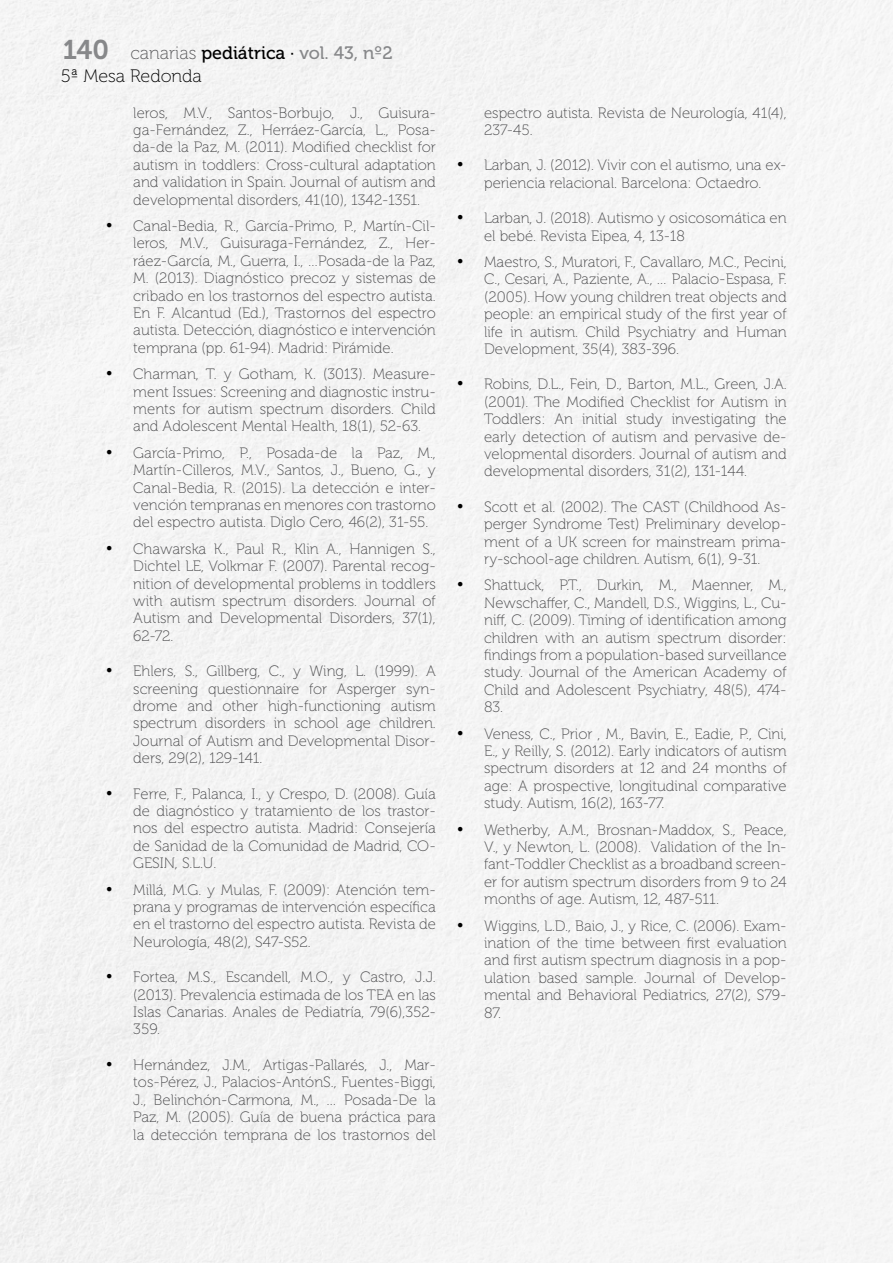
<style>
.page{position:relative;width:893px;height:1263px;background:#fff}
.page>*{position:absolute;margin:0;border:0;box-sizing:border-box;transform-origin:0 0}
.t1{font:18px "Museo 500";color:#000}
.t2{font:18px "Museo 100";color:#000}
.t3{font:15px/17.4px "Museo 100";color:#4b4b4d;text-align:justify}
.s1{font-family:"Museo 700";font-size:27px;color:#87888a}
.s2{font-family:"Museo 100";color:#58585a}
.s3{color:#87888a}
.s4{font-family:"Times New Roman";font-size:18px;color:#000}
</style>
<div class="page">
<p class="t1" style="left:63px;top:42px;width:332px"><span class="s1">140</span> <span class="s2">canarias</span> pediátrica · <span class="s3">vol. 43, nº2</span></p>
<p class="t2" style="left:61px;top:66px;width:142px">5ª Mesa Redonda</p>
<p class="t3" style="left:133px;top:104px;width:304px">leros, M.V., Santos-Borbujo, J., Guisura&shy;ga-Fernández, Z., Herráez-García, L., Posa&shy;da-de la Paz, M. (2011). Modified checklist for autism in toddlers: Cross-cultural adaptation and validation in Spain. Journal of autism and developmental disorders, 41(10), 1342-1351.</p>
<p class="t3" style="left:133px;top:217px;width:304px;text-indent:-27px"><span class="s4">•</span> Canal-Bedia, R., García-Primo, P., Martín-Cil&shy;leros, M.V., Guisuraga-Fernández, Z., Her&shy;ráez-García, M., Guerra, I., …Posada-de la Paz, M. (2013). Diagnóstico precoz y sistemas de cribado en los trastornos del espectro autista.<br>En F. Alcantud (Ed.), Trastornos del espectro autista. Detección, diagnóstico e intervención temprana (pp. 61-94). Madrid: Pirámide.</p>
<p class="t3" style="left:133px;top:366px;width:304px;text-indent:-27px"><span class="s4">•</span> Charman, T. y Gotham, K. (3013). Measure&shy;ment Issues: Screening and diagnostic instru&shy;ments for autism spectrum disorders. Child and Adolescent Mental Health, 18(1), 52-63.</p>
<p class="t3" style="left:133px;top:444px;width:304px;text-indent:-27px"><span class="s4">•</span> García-Primo, P., Posada-de la Paz, M., Martín-Cilleros, M.V., Santos, J., Bueno, G., y Canal-Bedia, R. (2015). La detección e inter&shy;vención tempranas en menores con trastorno del espectro autista. Diglo Cero, 46(2), 31-55.</p>
<p class="t3" style="left:133px;top:540px;width:304px;text-indent:-27px"><span class="s4">•</span> Chawarska K., Paul R., Klin A., Hannigen S., Dichtel LE, Volkmar F. (2007). Parental recog&shy;nition of developmental problems in toddlers with autism spectrum disorders. Journal of Autism and Developmental Disorders, 37(1), 62-72.</p>
<p class="t3" style="left:133px;top:663px;width:304px;text-indent:-27px"><span class="s4">•</span> Ehlers, S., Gillberg, C., y Wing, L. (1999). A screening questionnaire for Asperger syn&shy;drome and other high-functioning autism spectrum disorders in school age children.<br>Journal of Autism and Developmental Disor&shy;ders, 29(2), 129-141.</p>
<p class="t3" style="left:133px;top:785px;width:304px;text-indent:-27px"><span class="s4">•</span> Ferre, F., Palanca, I., y Crespo, D. (2008). Guía de diagnóstico y tratamiento de los trastor&shy;nos del espectro autista. Madrid: Consejería de Sanidad de la Comunidad de Madrid, CO-GESIN, S.L.U.</p>
<p class="t3" style="left:133px;top:881px;width:304px;text-indent:-27px"><span class="s4">•</span> Millá, M.G. y Mulas, F. (2009): Atención tem&shy;prana y programas de intervención específica en el trastorno del espectro autista. Revista de Neurología, 48(2), S47-S52.</p>
<p class="t3" style="left:133px;top:969px;width:304px;text-indent:-27px"><span class="s4">•</span> Fortea, M.S., Escandell, M.O., y Castro, J.J. (2013). Prevalencia estimada de los TEA en las Islas Canarias. Anales de Pediatría, 79(6),352- 359.</p>
<p class="t3" style="left:133px;top:1056px;width:304px;text-indent:-27px"><span class="s4">•</span> Hernández, J.M., Artigas-Pallarés, J., Mar&shy;tos-Pérez, J., Palacios-AntónS., Fuentes-Biggi, J., Belinchón-Carmona, M., … Posada-De la Paz, M. (2005). Guía de buena práctica para la detección temprana de los trastornos del</p>
<p class="t3" style="left:484px;top:104px;width:304px">espectro autista. Revista de Neurología, 41(4),<br>237-45.</p>
<p class="t3" style="left:457px;top:157px;width:331px;text-align:center"><span class="s4">•</span> Larban, J. (2012). Vivir con el autismo, una ex&shy;periencia relacional. Barcelona: Octaedro.</p>
<p class="t3" style="left:484px;top:210px;width:304px;text-indent:-27px"><span class="s4">•</span> Larban, J. (2018). Autismo y osicosomática en el bebé. Revista Eipea, 4, 13-18</p>
<p class="t3" style="left:484px;top:253px;width:304px;text-indent:-27px"><span class="s4">•</span> Maestro, S., Muratori, F., Cavallaro, M.C., Pecini, C., Cesari, A., Paziente, A., … Palacio-Espasa, F. (2005). How young children treat objects and people: an empirical study of the first year of life in autism. Child Psychiatry and Human Development, 35(4), 383-396.</p>
<p class="t3" style="left:484px;top:376px;width:304px;text-indent:-27px"><span class="s4">•</span> Robins, D.L., Fein, D., Barton, M.L., Green, J.A. (2001). The Modified Checklist for Autism in Toddlers: An initial study investigating the early detection of autism and pervasive de&shy;velopmental disorders. Journal of autism and developmental disorders, 31(2), 131-144.</p>
<p class="t3" style="left:484px;top:498px;width:304px;text-indent:-27px"><span class="s4">•</span> Scott et al. (2002). The CAST (Childhood As&shy;perger Syndrome Test) Preliminary develop&shy;ment of a UK screen for mainstream prima&shy;ry-school-age children. Autism, 6(1), 9-31.</p>
<p class="t3" style="left:484px;top:577px;width:304px;text-indent:-27px"><span class="s4">•</span> Shattuck, P.T., Durkin, M., Maenner, M., Newschaffer, C., Mandell, D.S., Wiggins, L., Cu&shy;niff, C. (2009). Timing of identification among children with an autism spectrum disorder: findings from a population-based surveillance study. Journal of the American Academy of Child and Adolescent Psychiatry, 48(5), 474- 83.</p>
<p class="t3" style="left:484px;top:725px;width:304px;text-indent:-27px"><span class="s4">•</span> Veness, C., Prior , M., Bavin, E., Eadie, P., Cini, E., y Reilly, S. (2012). Early indicators of autism spectrum disorders at 12 and 24 months of age: A prospective, longitudinal comparative study. Autism, 16(2), 163-77.</p>
<p class="t3" style="left:484px;top:821px;width:304px;text-indent:-27px"><span class="s4">•</span> Wetherby, A.M., Brosnan-Maddox, S., Peace, V., y Newton, L. (2008). Validation of the In&shy;fant-Toddler Checklist as a broadband screen&shy;er for autism spectrum disorders from 9 to 24 months of age. Autism, 12, 487-511.</p>
<p class="t3" style="left:484px;top:917px;width:304px;text-indent:-27px"><span class="s4">•</span> Wiggins, L.D., Baio, J., y Rice, C. (2006). Exam&shy;ination of the time between first evaluation and first autism spectrum diagnosis in a pop&shy;ulation based sample. Journal of Develop&shy;mental and Behavioral Pediatrics, 27(2), S79- 87.</p>
</div>
